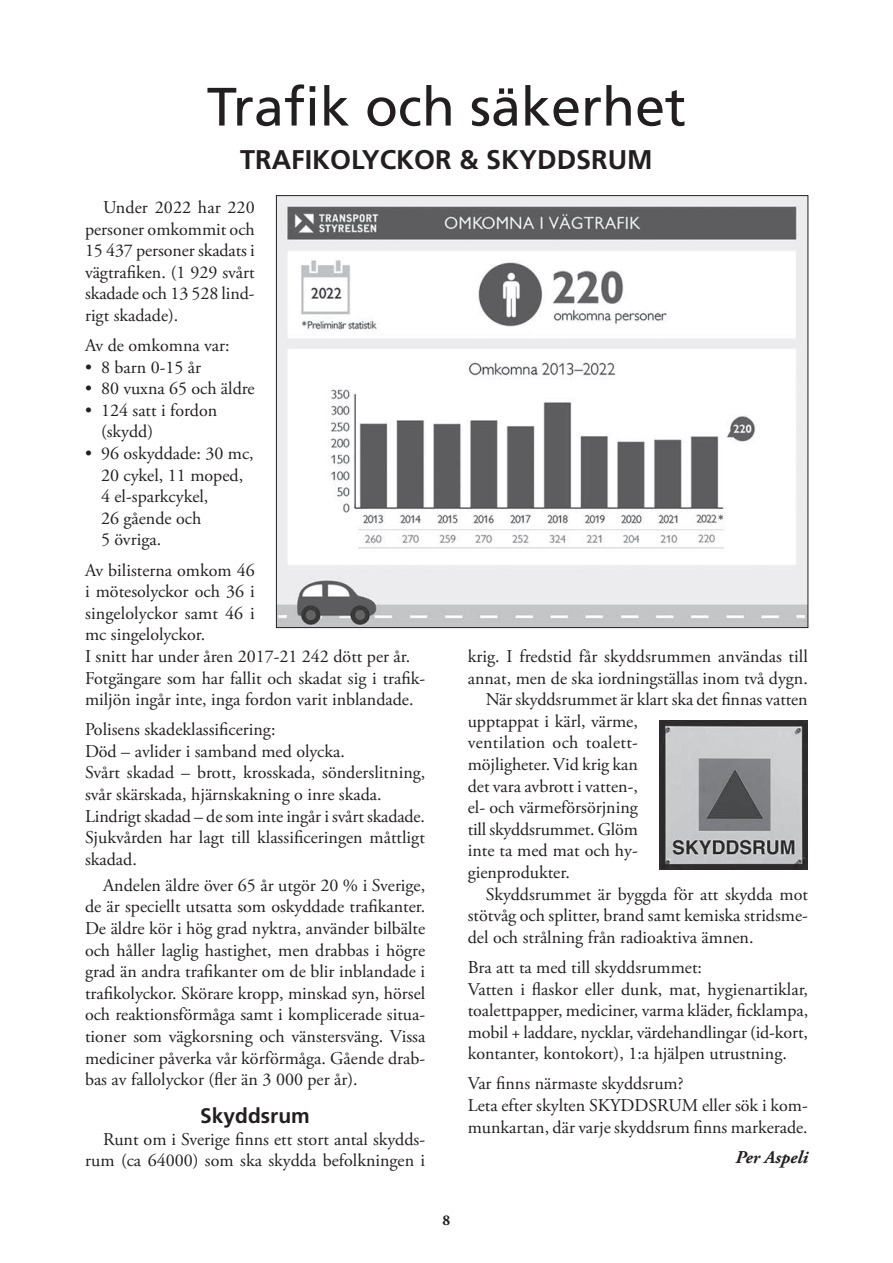
<style>
.page{position:relative;width:893px;height:1263px;background:#fff}
.page>*{position:absolute;margin:0;border:0;box-sizing:border-box;transform-origin:0 0}
.t1{font:54px "Frutiger LT Std";color:#231f20}
.t2{font:700 27px "Frutiger LT Std";color:#231f20}
.t3{font:700 21px "Frutiger LT Std";color:#231f20}
.t4{font:18px/21.6px "Adobe Garamond Pro";color:#231f20}
.t5{font:italic 700 18px "Adobe Garamond Pro";color:#231f20}
.t6{font:700 15px "Adobe Garamond Pro";color:#231f20}
.s1{color:#fff}
</style>
<div class="page">
<div style="left:85px;top:427px;width:8px;height:8px;border:3px solid #fff;border-radius:50%"></div>
<div style="left:85px;top:471px;width:8px;height:8px;border:3px solid #fff;border-radius:50%"></div>
<div style="left:85px;top:492px;width:8px;height:8px;border:3px solid #fff;border-radius:50%"></div>
<div style="left:85px;top:514px;width:8px;height:8px;border:3px solid #fff;border-radius:50%"></div>
<div style="left:85px;top:535px;width:8px;height:8px;border:3px solid #fff;border-radius:50%"></div>
<img style="left:278px;top:197px;width:528px;height:429px">
<img style="left:659px;top:721px;width:149px;height:149px">
<h1 class="t1" style="left:207px;top:75px;width:481px">Trafik och säkerhet</h1>
<h2 class="t2" style="left:240px;top:144px;width:414px">TRAFIKOLYCKOR &amp; SKYDDSRUM</h2>
<p class="t4" style="left:85px;top:197px;width:171px;text-align:justify;text-indent:18px">Under 2022 har 220 personer omkommit och 15 437 personer skadats i vägtrafiken. (1 929 svårt skadade och 13 528 lind&shy;rigt skadade).</p>
<p class="t4" style="left:85px;top:335px;width:146px">Av de omkomna var:</p>
<p class="t4" style="left:85px;top:357px;width:118px">• 8 barn 0-15 år</p>
<p class="t4" style="left:85px;top:378px;width:171px">• 80 vuxna 65 och äldre</p>
<p class="t4" style="left:85px;top:400px;width:134px">• 124 satt i fordon</p>
<p class="t4" style="left:85px;top:422px;width:70px"><span class="s1">•</span> (skydd)</p>
<p class="t4" style="left:85px;top:443px;width:170px">• 96 oskyddade: 30 mc,</p>
<p class="t4" style="left:85px;top:465px;width:160px"><span class="s1">•</span> 20 cykel, 11 moped,</p>
<p class="t4" style="left:85px;top:486px;width:125px"><span class="s1">•</span> 4 el-sparkcykel,</p>
<p class="t4" style="left:85px;top:508px;width:118px"><span class="s1">•</span> 26 gående och</p>
<p class="t4" style="left:85px;top:525px;width:171px;line-height:30.2px"><span class="s1">•</span> 5 övriga.<br>Av bilisterna omkom 46</p>
<p class="t4" style="left:85px;top:581px;width:342px">i mötesolyckor och 36 i<br>singelolyckor samt 46 i<br>mc singelolyckor.<br>I snitt har under åren 2017-21 242 dött per år.<br>Fotgängare som har fallit och skadat sig i trafik&shy;miljön ingår inte, inga fordon varit inblandade.</p>
<p class="t4" style="left:85px;top:719px;width:342px">Polisens skadeklassificering:<br>Död – avlider i samband med olycka.<br>Svårt skadad – brott, krosskada, sönderslitning, svår skärskada, hjärnskakning o inre skada.<br>Lindrigt skadad – de som inte ingår i svårt skadade.<br>Sjukvården har lagt till klassificeringen måttligt skadad.</p>
<p class="t4" style="left:85px;top:875px;width:342px;text-align:justify;text-indent:18px">Andelen äldre över 65 år utgör 20 % i Sverige, de är speciellt utsatta som oskyddade trafikanter.<br>De äldre kör i hög grad nyktra, använder bilbälte och håller laglig hastighet, men drabbas i högre grad än andra trafikanter om de blir inblandade i trafikolyckor. Skörare kropp, minskad syn, hörsel och reaktionsförmåga samt i komplicerade situa&shy;tioner som vägkorsning och vänstersväng. Vissa mediciner påverka vår körförmåga. Gående drab&shy;bas av fallolyckor (fler än 3 000 per år).</p>
<p class="t3" style="left:200px;top:1103px;width:111px">Skyddsrum</p>
<p class="t4" style="left:85px;top:1129px;width:342px;text-align:right">Runt om i Sverige finns ett stort antal skydds&shy;rum (ca 64000) som ska skydda befolkningen i</p>
<p class="t4" style="left:468px;top:646px;width:342px">krig. I fredstid får skyddsrummen användas till</p>
<p class="t4" style="left:468px;top:668px;width:342px">annat, men de ska iordningställas inom två dygn.</p>
<p class="t4" style="left:486px;top:689px;width:324px">När skyddsrummet är klart ska det finnas vatten</p>
<p class="t4" style="left:468px;top:711px;width:172px">upptappat i kärl, värme,</p>
<p class="t4" style="left:468px;top:732px;width:172px">ventilation och toalett-</p>
<p class="t4" style="left:468px;top:754px;width:172px">möjligheter. Vid krig kan</p>
<p class="t4" style="left:468px;top:776px;width:172px">det vara avbrott i vatten-,</p>
<p class="t4" style="left:468px;top:797px;width:172px">el- och värmeförsörjning</p>
<p class="t4" style="left:468px;top:819px;width:172px">till skyddsrummet. Glöm</p>
<p class="t4" style="left:468px;top:840px;width:172px">inte ta med mat och hy-</p>
<p class="t4" style="left:468px;top:862px;width:104px">gienprodukter.</p>
<p class="t4" style="left:486px;top:884px;width:324px">Skyddsrummet är byggda för att skydda mot</p>
<p class="t4" style="left:468px;top:905px;width:342px">stötvåg och splitter, brand samt kemiska stridsme-</p>
<p class="t4" style="left:468px;top:927px;width:287px">del och strålning från radioaktiva ämnen.</p>
<p class="t4" style="left:468px;top:957px;width:342px">Bra att ta med till skyddsrummet:<br>Vatten i flaskor eller dunk, mat, hygienartiklar, toalettpapper, mediciner, varma kläder, ficklampa, mobil + laddare, nycklar, värdehandlingar (id-kort, kontanter, kontokort), 1:a hjälpen utrustning.</p>
<p class="t4" style="left:468px;top:1073px;width:342px">Var finns närmaste skyddsrum?<br>Leta efter skylten SKYDDSRUM eller sök i kom&shy;munkartan, där varje skyddsrum finns markerade.</p>
<p class="t5" style="left:735px;top:1146px;width:74px">Per Aspeli</p>
<p class="t6" style="left:443px;top:1211px;width:9px">8</p>
</div>
